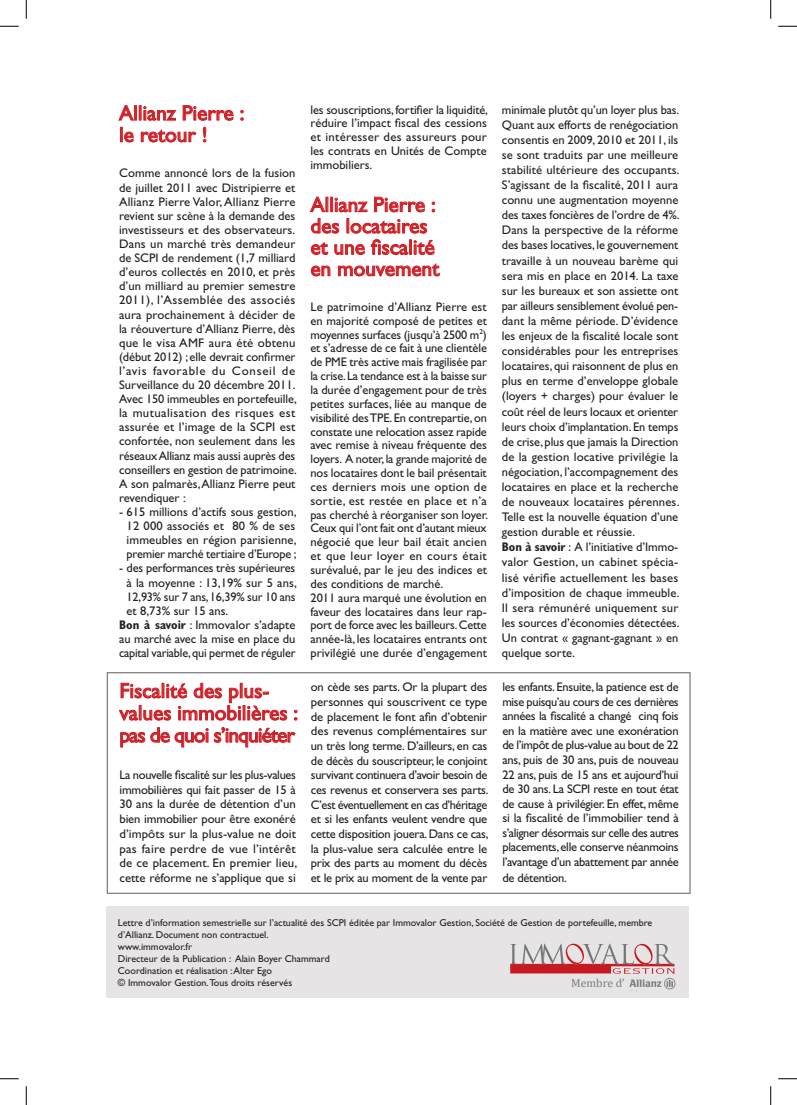
<style>
.page{position:relative;width:797px;height:1105px;background:#fff}
.page>*{position:absolute;margin:0;border:0;box-sizing:border-box;transform-origin:0 0}
.t1{font:21.25px/21.4px "Gill Sans";color:#d02027}
.t2{font:12.5px/15.1px "Gill Sans";color:#231f20;text-align:justify}
.t3{font:12.5px "Gill Sans";letter-spacing:-.02em;color:#231f20}
.t4{font:11.75px "Cambria";color:#7c7e7f}
.t5{font:10px/12px "Gill Sans";color:#231f20}
.s1{font-weight:700;font-stretch:condensed}
</style>
<div class="page">
<svg style="left:107px;top:672px;width:583px;height:222px"></svg>
<svg style="left:118px;top:105px;width:58px;height:16px"></svg>
<svg style="left:183px;top:105px;width:50px;height:16px"></svg>
<svg style="left:240px;top:110px;width:3px;height:11px"></svg>
<div style="left:120px;top:127px;width:3px;height:15px;border:1px solid #d02027"></div>
<svg style="left:124px;top:132px;width:10px;height:10px"></svg>
<svg style="left:141px;top:130px;width:55px;height:12px"></svg>
<svg style="left:203px;top:127px;width:3px;height:15px"></svg>
<svg style="left:310px;top:196px;width:18px;height:16px"></svg>
<div style="left:330px;top:197px;width:3px;height:15px;border:1px solid #d02027"></div>
<svg style="left:335px;top:198px;width:32px;height:14px"></svg>
<svg style="left:374px;top:197px;width:51px;height:15px"></svg>
<svg style="left:432px;top:202px;width:3px;height:10px"></svg>
<svg style="left:311px;top:218px;width:123px;height:37px"></svg>
<svg style="left:311px;top:265px;width:19px;height:11px"></svg>
<svg style="left:338px;top:263px;width:102px;height:14px"></svg>
<div style="left:106px;top:906px;width:583px;height:91px;background:#e6e4e5"></div>
<svg style="left:510px;top:943px;width:166px;height:46px"></svg>
<svg style="left:0;top:25px;width:19px;height:2px"></svg>
<svg style="left:778px;top:25px;width:19px;height:2px"></svg>
<svg style="left:0;top:1078px;width:19px;height:1px"></svg>
<svg style="left:778px;top:1078px;width:19px;height:1px"></svg>
<svg style="left:25px;top:0;width:2px;height:19px"></svg>
<svg style="left:25px;top:1086px;width:2px;height:19px"></svg>
<svg style="left:770px;top:0;width:1px;height:19px"></svg>
<svg style="left:770px;top:1086px;width:1px;height:19px"></svg>
<h1 class="t1" style="left:119px;top:102px;width:127px">Allianz Pierre : le retour !</h1>
<p class="t2" style="left:119px;top:166px;width:179px;line-height:14.1px">Comme annoncé lors de la fusion de juillet 2011 avec Distripierre et Allianz Pierre Valor, Allianz Pierre revient sur scène à la demande des investisseurs et des observateurs.<br>Dans un marché très demandeur de SCPI de rendement (1,7 milliard d’euros collectés en 2010, et près d’un milliard au premier semestre 2011), l’Assemblée des associés aura prochainement à décider de la réouverture d’Allianz Pierre, dès que le visa AMF aura été obtenu (début 2012) ; elle devrait confirmer l’avis favorable du Conseil de Surveillance du 20 décembre 2011.<br>Avec 150 immeubles en portefeuille, la mutualisation des risques est assurée et l’image de la SCPI est confortée, non seulement dans les réseaux Allianz mais aussi auprès des conseillers en gestion de patrimoine.<br>A son palmarès, Allianz Pierre peut revendiquer :</p>
<p class="t2" style="left:127px;top:505px;width:172px;line-height:14.1px;text-indent:-8px">- 615 millions d’actifs sous gestion, 12 000 associés et 80 % de ses immeubles en région parisienne, premier marché tertiaire d’Europe ;</p>
<p class="t2" style="left:119px;top:561px;width:178px">- des performances très supérieures</p>
<p class="t2" style="left:127px;top:575px;width:172px">à la moyenne : 13,19% sur 5 ans,</p>
<p class="t2" style="left:127px;top:589px;width:170px">12,93% sur 7 ans, 16,39% sur 10 ans</p>
<p class="t2" style="left:127px;top:603px;width:103px">et 8,73% sur 15 ans.</p>
<p class="t2" style="left:119px;top:617px;width:178px"><span class="s1">Bon à savoir</span> : Immovalor s’adapte</p>
<p class="t2" style="left:119px;top:631px;width:178px">au marché avec la mise en place du</p>
<p class="t2" style="left:119px;top:645px;width:178px">capital variable, qui permet de réguler</p>
<h1 class="t1" style="left:119px;top:680px;width:180px;line-height:22.2px">Fiscalité des plus&shy;values immobilières : pas de quoi s’inquiéter</h1>
<p class="t2" style="left:119px;top:767px;width:179px;line-height:14.8px;text-align:left">La nouvelle fiscalité sur les plus-values immobilières qui fait passer de 15 à 30 ans la durée de détention d’un bien immobilier pour être exonéré d’impôts sur la plus-value ne doit pas faire perdre de vue l’intérêt de ce placement. En premier lieu, cette réforme ne s’applique que si</p>
<p class="t2" style="left:310px;top:103px;width:179px;line-height:13.9px">les souscriptions, fortifier la liquidité, réduire l’impact fiscal des cessions et intéresser des assureurs pour les contrats en Unités de Compte immobiliers.</p>
<h1 class="t1" style="left:310px;top:194px;width:130px">Allianz Pierre : des locataires et une fiscalité en mouvement</h1>
<p class="t2" style="left:310px;top:300px;width:179px;line-height:13.9px;text-align:left">Le patrimoine d’Allianz Pierre est en majorité composé de petites et moyennes surfaces (jusqu’à 2500 m<sup>2</sup>) et s’adresse de ce fait à une clientèle de PME très active mais fragilisée par la crise. La tendance est à la baisse sur la durée d’engagement pour de très petites surfaces, liée au manque de visibilité des TPE. En contrepartie, on constate une relocation assez rapide avec remise à niveau fréquente des loyers. A noter, la grande majorité de nos locataires dont le bail présentait ces derniers mois une option de sortie, est restée en place et n’a pas cherché à réorganiser son loyer.<br>Ceux qui l’ont fait ont d’autant mieux négocié que leur bail était ancien et que leur loyer en cours était surévalué, par le jeu des indices et des conditions de marché.<br>2011 aura marqué une évolution en faveur des locataires dans leur rap&shy;port de force avec les bailleurs. Cette année-là, les locataires entrants ont privilégié une durée d’engagement</p>
<p class="t2" style="left:502px;top:102px;width:179px;text-align:left">minimale plutôt qu’un loyer plus bas.<br>Quant aux efforts de renégociation consentis en 2009, 2010 et 2011, ils se sont traduits par une meilleure stabilité ultérieure des occupants.<br>S’agissant de la fiscalité, 2011 aura connu une augmentation moyenne des taxes foncières de l’ordre de 4%.<br>Dans la perspective de la réforme des bases locatives, le gouvernement travaille à un nouveau barème qui sera mis en place en 2014. La taxe sur les bureaux et son assiette ont par ailleurs sensiblement évolué pen&shy;dant la même période. D’évidence les enjeux de la fiscalité locale sont considérables pour les entreprises locataires, qui raisonnent de plus en plus en terme d’enveloppe globale (loyers + charges) pour évaluer le coût réel de leurs locaux et orienter leurs choix d’implantation. En temps de crise, plus que jamais la Direction de la gestion locative privilégie la négociation, l’accompagnement des locataires en place et la recherche de nouveaux locataires pérennes.<br>Telle est la nouvelle équation d’une gestion durable et réussie.<br><span class="s1">Bon à savoir</span> : A l’initiative d’Immo&shy;valor Gestion, un cabinet spécia&shy;lisé vérifie actuellement les bases d’imposition de chaque immeuble.<br>Il sera rémunéré uniquement sur les sources d’économies détectées.<br>Un contrat « gagnant-gagnant » en quelque sorte.</p>
<p class="t2" style="left:311px;top:680px;width:179px;line-height:14.6px">on cède ses parts. Or la plupart des personnes qui souscrivent ce type de placement le font afin d’obtenir des revenus complémentaires sur un très long terme. D’ailleurs, en cas de décès du souscripteur, le conjoint survivant continuera d’avoir besoin de ces revenus et conservera ses parts.<br>C’est éventuellement en cas d’héritage et si les enfants veulent vendre que cette disposition jouera. Dans ce cas, la plus-value sera calculée entre le prix des parts au moment du décès et le prix au moment de la vente par</p>
<p class="t2" style="left:502px;top:680px;width:178px;line-height:14.5px">les enfants. Ensuite, la patience est de mise puisqu’au cours de ces dernières années la fiscalité a changé cinq fois en la matière avec une exonération de l’impôt de plus-value au bout de 22 ans, puis de 30 ans, puis de nouveau 22 ans, puis de 15 ans et aujourd’hui de 30 ans. La SCPI reste en tout état de cause à privilégier. En effet, même si la fiscalité de l’immobilier tend à s’aligner désormais sur celle des autres placements, elle conserve néanmoins l’avantage d’un abattement par année</p>
<p class="t3" style="left:502px;top:870px;width:66px">de détention.</p>
<p class="t5" style="left:118px;top:917px;width:536px">Lettre d’information semestrielle sur l’actualité des SCPI éditée par Immovalor Gestion, Société de Gestion de portefeuille, membre d’Allianz. Document non contractuel.<br>www.immovalor.fr<br>Directeur de la Publication : Alain Boyer Chammard<br>Coordination et réalisation : Alter Ego<br>© Immovalor Gestion.Tous droits réservés</p>
<p class="t4" style="left:571px;top:976px;width:55px">Membre d’</p>
</div>
